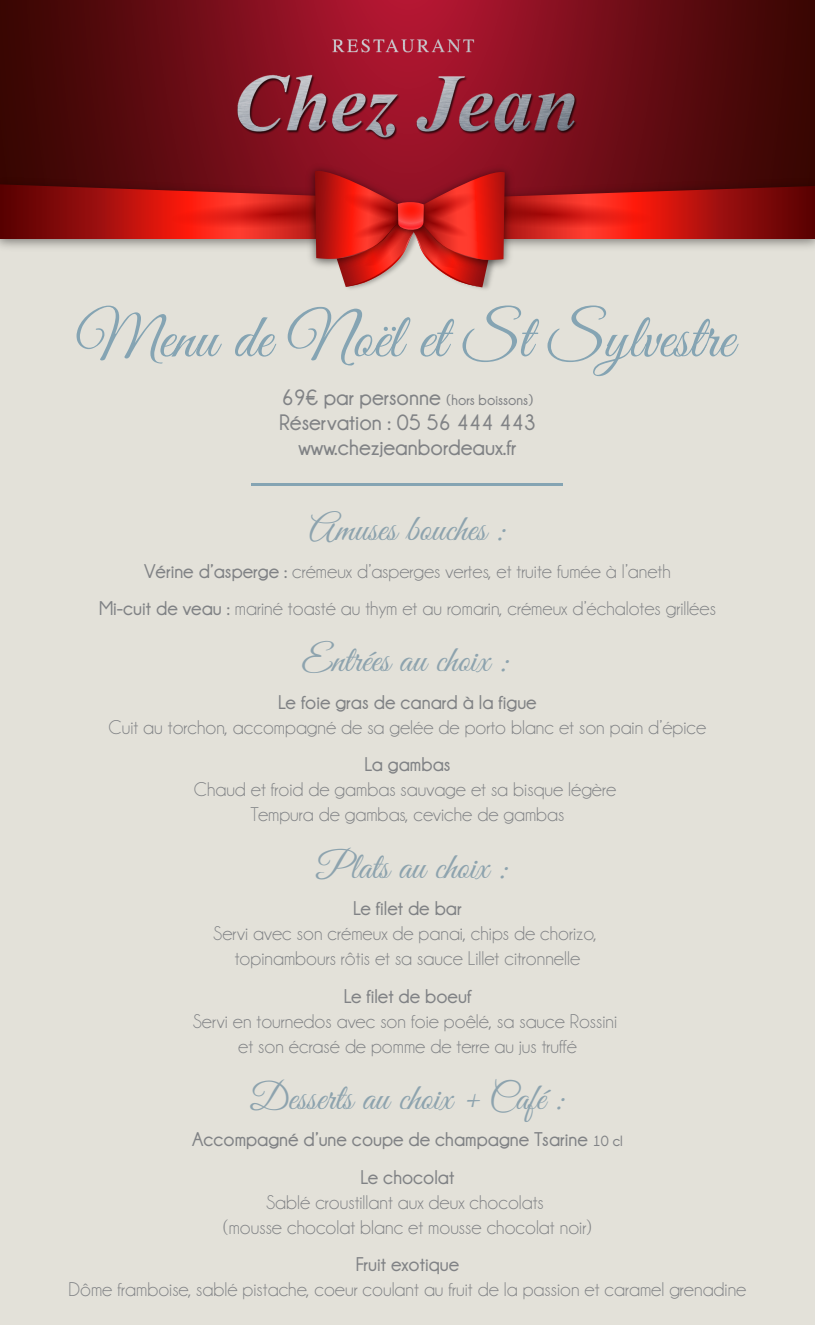
<style>
.page{position:relative;width:815px;height:1325px;background:#fff}
.page>*{position:absolute;margin:0;border:0;box-sizing:border-box;transform-origin:0 0}
.t1{font:62.5px "Great Vibes";color:#85a4b3}
.t2{font:37.5px "Great Vibes";color:#8da3ae}
.t3{font:700 22.5px/25px "Champagne&Limousines";color:#808285;text-align:center}
.t4{font:20px/25px "Champagne&Limousines";color:#808285;text-align:center}
.t5{font:700 20px/37.5px "Champagne&Limousines";color:#808285;text-align:center}
.s1{font-size:15px}
.s2{font-weight:700}
</style>
<div class="page">
<svg style="left:0;top:0;width:815px;height:171px"></svg>
<div style="left:0;top:223px;width:815px;height:1102px;background:#e3e1d9"></div>
<img style="left:303px;top:161px;width:110px;height:10px">
<img style="left:408px;top:162px;width:109px;height:9px">
<svg style="left:0;top:171px;width:815px;height:116px"></svg>
<hr style="left:252px;top:484px;width:311px;height:2px;background:#85a4b3">
<img style="left:230px;top:32px;width:355px;height:115px">
<h1 class="t1" style="left:75px;top:303px;width:660px">Menu de Noël et St Sylvestre</h1>
<p class="t3" style="left:279px;top:384px;width:258px">69€ par personne <span class="s1">(hors boissons)<br></span>Réservation : 05 56 444 443 www.chezjeanbordeaux.fr</p>
<h2 class="t2" style="left:309px;top:508px;width:198px">Amuses bouches :</h2>
<p class="t4" style="left:99px;top:552px;width:618px;line-height:37.5px"><span class="s2">Vérine d’asperge :</span> crémeux d’asperges vertes, et truite fumée à l’aneth<br><span class="s2">Mi-cuit de veau :</span> mariné toasté au thym et au romarin, crémeux d’échalotes grillées</p>
<h2 class="t2" style="left:301px;top:639px;width:209px">Entrées au choix :</h2>
<p class="t5" style="left:278px;top:683px;width:260px">Le foie gras de canard à la figue</p>
<p class="t4" style="left:109px;top:714px;width:599px">Cuit au torchon, accompagné de sa gelée de porto blanc et son pain d’épice</p>
<p class="t5" style="left:364px;top:746px;width:88px">La gambas</p>
<p class="t4" style="left:194px;top:777px;width:424px">Chaud et froid de gambas sauvage et sa bisque légère<br>Tempura de gambas, ceviche de gambas</p>
<h2 class="t2" style="left:317px;top:846px;width:193px">Plats au choix :</h2>
<p class="t5" style="left:353px;top:889px;width:110px">Le filet de bar</p>
<p class="t4" style="left:213px;top:921px;width:385px">Servi avec son crémeux de panai, chips de chorizo, topinambours rôtis et sa sauce Lillet citronnelle</p>
<p class="t5" style="left:344px;top:977px;width:129px">Le filet de boeuf</p>
<p class="t4" style="left:193px;top:1008px;width:426px">Servi en tournedos avec son foie poêlé, sa sauce Rossini et son écrasé de pomme de terre au jus truffé</p>
<h2 class="t2" style="left:250px;top:1077px;width:316px">Desserts au choix + Café :</h2>
<p class="t5" style="left:192px;top:1121px;width:432px">Accompagné d’une coupe de champagne Tsarine <span class="s1">10 cl<br></span>Le chocolat</p>
<p class="t4" style="left:223px;top:1189px;width:370px">Sablé croustillant aux deux chocolats<br>(mousse chocolat blanc et mousse chocolat noir)</p>
<p class="t5" style="left:356px;top:1246px;width:105px">Fruit exotique</p>
<p class="t4" style="left:69px;top:1277px;width:679px">Dôme framboise, sablé pistache, coeur coulant au fruit de la passion et caramel grenadine</p>
</div>
